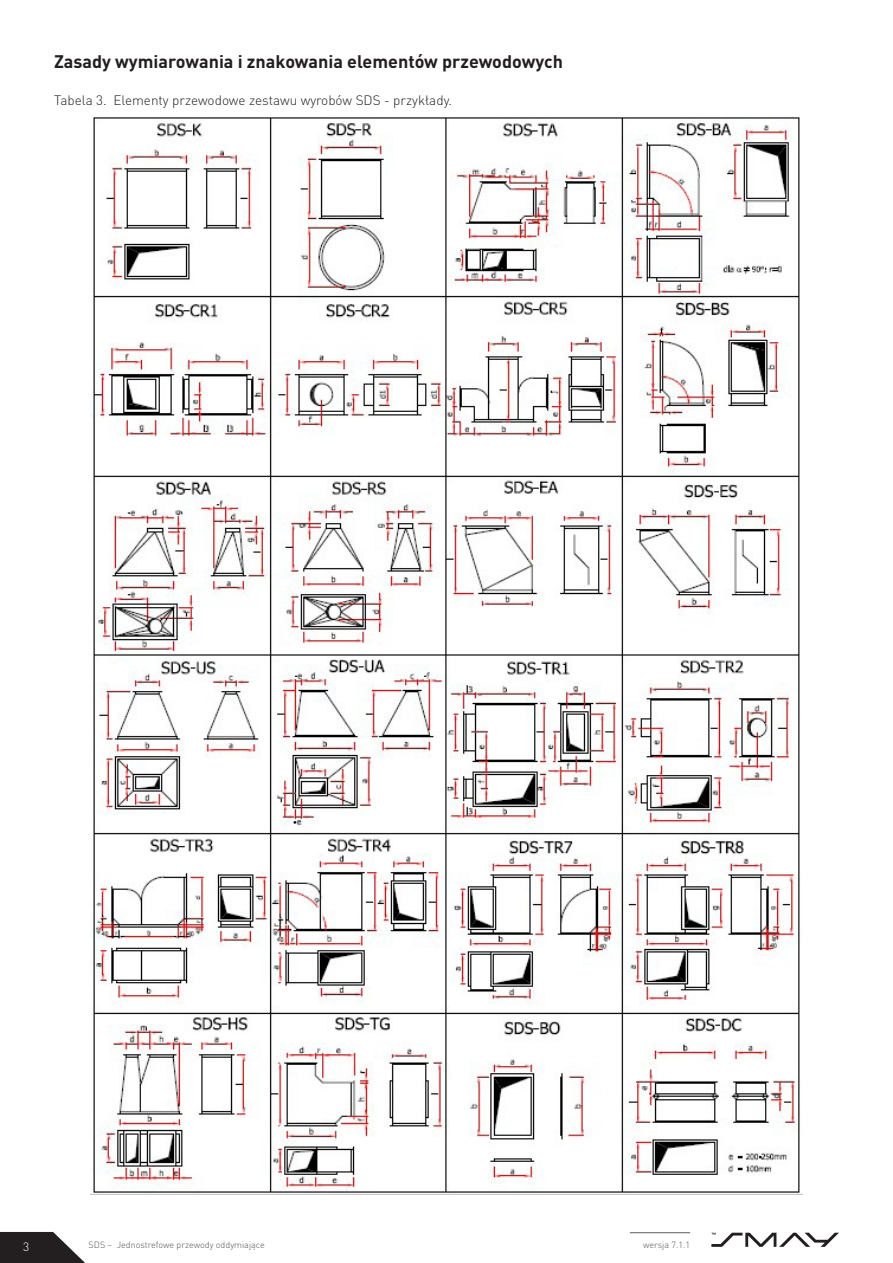
<style>
.page{position:relative;width:893px;height:1263px;background:#fff}
.page>*{position:absolute;margin:0;border:0;box-sizing:border-box;transform-origin:0 0}
.t1{font:700 18px "DIN Pro";color:#231f20}
.t2{font:300 13.5px "DIN Pro";color:#231f20}
.t3{font:300 12px "DIN Pro";color:#fff}
.t4{font:300 9px "DIN Pro";color:#515251}
</style>
<div class="page">
<svg style="left:0;top:1232px;width:85px;height:31px"></svg>
<hr style="left:630px;top:1232px;width:60px;height:1px;background:#6c6d70">
<svg style="left:711px;top:1233px;width:128px;height:14px"></svg>
<img style="left:91px;top:116px;width:711px;height:1079px">
<h1 class="t1" style="left:54px;top:49px;width:510px">Zasady wymiarowania i znakowania elementów przewodowych</h1>
<p class="t2" style="left:54px;top:91px;width:400px">Tabela 3. Elementy przewodowe zestawu wyrobów SDS - przykłady.</p>
<p class="t3" style="left:23px;top:1238px;width:8px">3</p>
<p class="t4" style="left:89px;top:1239px;width:178px">SDS – Jednostrefowe przewody oddymiające</p>
<p class="t4" style="left:643px;top:1239px;width:48px">wersja 7.1.1</p>
</div>
